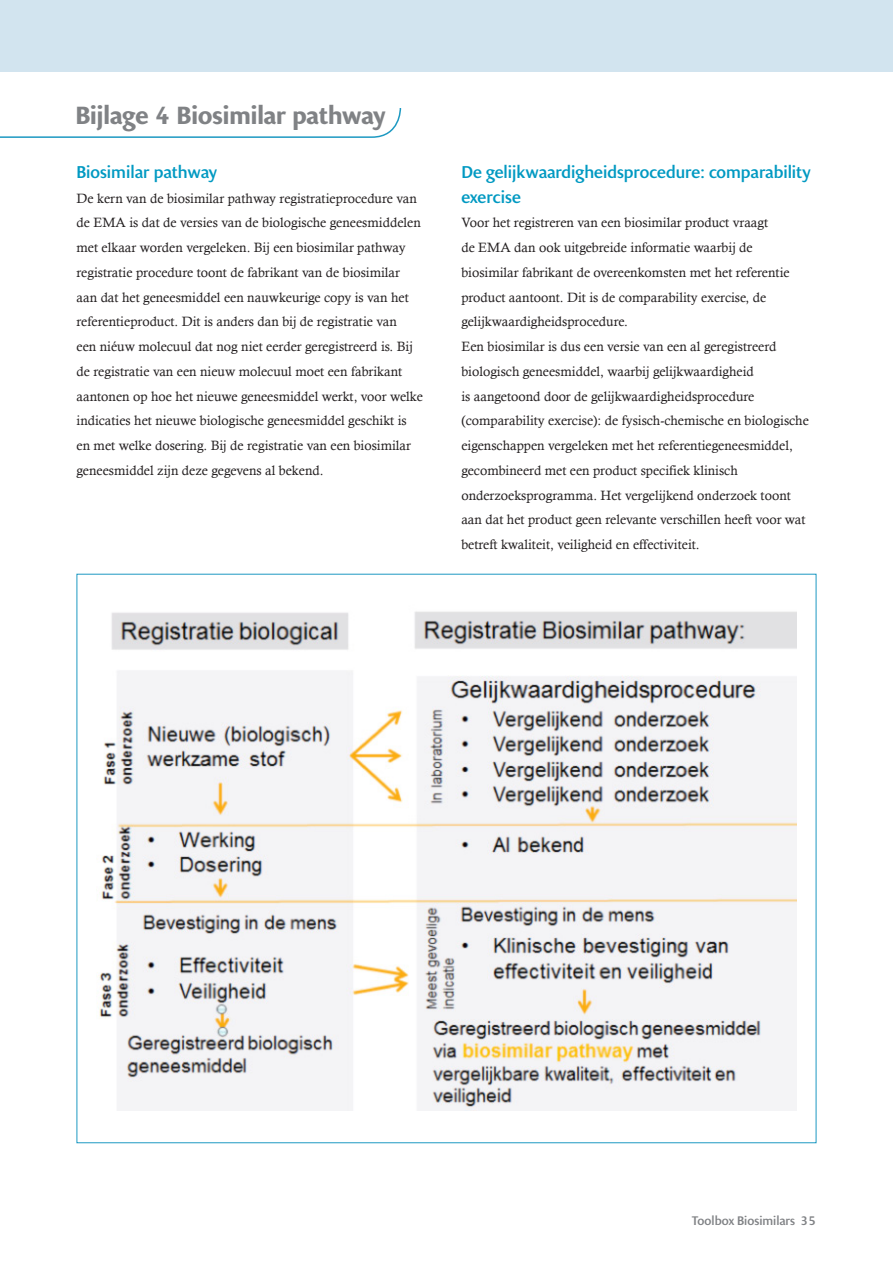
<style>
.page{position:relative;width:893px;height:1263px;background:#fff}
.page>*{position:absolute;margin:0;border:0;box-sizing:border-box;transform-origin:0 0}
.t1{font:700 24px "Presence";color:#808285}
.Tussenkop_a{font:500 16.5px/24.8px "Presence";color:#0099c2}
.Body{font:13.5px/24.8px "Calisto";color:#231f20}
.t2{font:500 12px "Presence";color:#808285}
</style>
<div class="page">
<div style="left:0;top:0;width:893px;height:72px;background:#d2e4ef"></div>
<svg style="left:0;top:108px;width:402px;height:30px"></svg>
<img style="left:99px;top:611px;width:697px;height:500px">
<p class="t1" style="left:75px;top:101px;width:312px">Bijlage 4 Biosimilar pathway</p>
<p class="Tussenkop_a" style="left:77px;top:160px;width:142px">Biosimilar pathway</p>
<p class="Body" style="left:77px;top:185px;width:348px">De kern van de biosimilar pathway registratieprocedure van de EMA is dat de versies van de biologische geneesmiddelen met elkaar worden vergeleken. Bij een biosimilar pathway registratie procedure toont de fabrikant van de biosimilar aan dat het geneesmiddel een nauwkeurige copy is van het referentieproduct. Dit is anders dan bij de registratie van<br>een niéuw molecuul dat nog niet eerder geregistreerd is. Bij de registratie van een nieuw molecuul moet een fabrikant aantonen op hoe het nieuwe geneesmiddel werkt, voor welke indicaties het nieuwe biologische geneesmiddel geschikt is en met welke dosering. Bij de registratie van een biosimilar geneesmiddel zijn deze gegevens al bekend.</p>
<p class="Tussenkop_a" style="left:461px;top:160px;width:351px">De gelijkwaardigheidsprocedure: comparability exercise</p>
<p class="Body" style="left:461px;top:210px;width:330px">Voor het registreren van een biosimilar product vraagt<br>de EMA dan ook uitgebreide informatie waarbij de biosimilar fabrikant de overeenkomsten met het referentie product aantoont. Dit is de comparability exercise, de gelijkwaardigheidsprocedure.</p>
<p class="Body" style="left:461px;top:334px;width:349px">Een biosimilar is dus een versie van een al geregistreerd biologisch geneesmiddel, waarbij gelijkwaardigheid<br>is aangetoond door de gelijkwaardigheidsprocedure (comparability exercise): de fysisch-chemische en biologische eigenschappen vergeleken met het referentiegeneesmiddel, gecombineerd met een product specifiek klinisch onderzoeksprogramma. Het vergelijkend onderzoek toont aan dat het product geen relevante verschillen heeft voor wat betreft kwaliteit, veiligheid en effectiviteit.</p>
<p class="t2" style="left:692px;top:1214px;width:126px">Toolbox Biosimilars 35</p>
</div>
